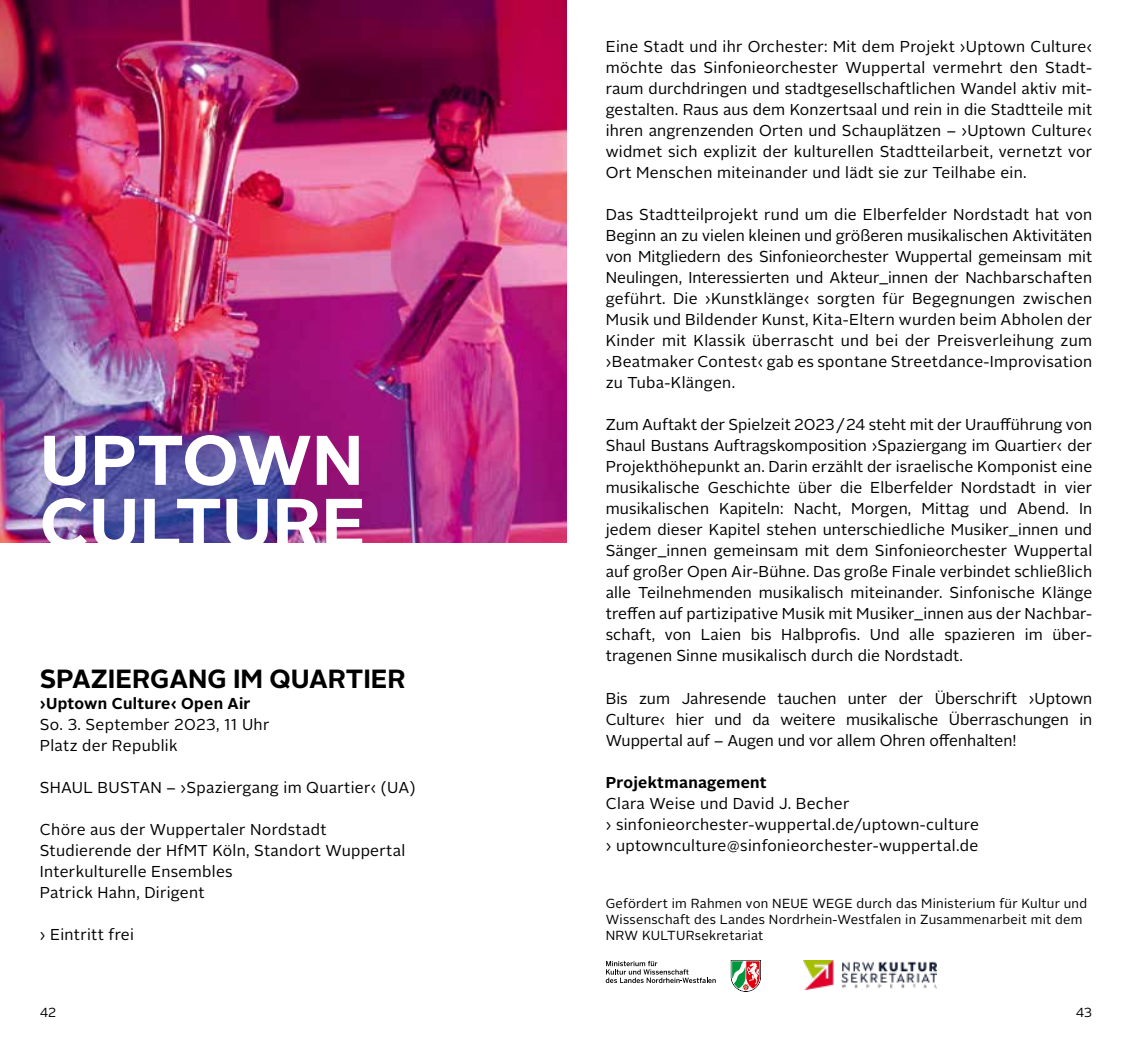
<style>
.page{position:relative;width:1132px;height:1042px;background:#fff}
.page>*{position:absolute;margin:0;border:0;box-sizing:border-box;transform-origin:0 0}
.t1{font:700 70px/63px "Alright Sans";color:#fff}
.t2{font:700 26.25px "Alright Sans";color:#000}
.t3{font:15.75px/21px "Alright Sans";letter-spacing:.02em;color:#000;text-align:justify}
.t4{font:700 15.75px "Alright Sans";letter-spacing:.02em;color:#000}
.t5{font:13.12px/15.8px "Alright Sans";letter-spacing:.02em;color:#000}
</style>
<div class="page">
<img style="left:0;top:0;width:566px;height:543px">
<img style="left:803px;top:960px;width:133px;height:30px">
<svg style="left:730px;top:960px;width:30px;height:32px"></svg>
<svg style="left:605px;top:961px;width:110px;height:22px"></svg>
<h1 class="t1" style="left:40px;top:429px;width:327px">UPTOWN<br>CULTURE</h1>
<h2 class="t2" style="left:40px;top:660px;width:368px">SPAZIERGANG IM QUARTIER</h2>
<p class="t4" style="left:40px;top:692px;width:212px">›Uptown Culture‹ Open Air</p>
<p class="t3" style="left:40px;top:714px;width:231px">So. 3. September 2023, 11 Uhr<br>Platz der Republik</p>
<p class="t3" style="left:40px;top:777px;width:377px">SHAUL BUSTAN – ›Spaziergang im Quartier‹ (UA)</p>
<p class="t3" style="left:40px;top:819px;width:367px;text-align:left">Chöre aus der Wuppertaler Nordstadt Studierende der HfMT Köln, Standort Wuppertal Interkulturelle Ensembles<br>Patrick Hahn, Dirigent</p>
<p class="t3" style="left:40px;top:924px;width:96px">› Eintritt frei</p>
<p class="t3" style="left:605px;top:37px;width:488px">Eine Stadt und ihr Orchester: Mit dem Projekt ›Uptown Culture‹ möchte das Sinfonieorchester Wuppertal vermehrt den Stadt&shy;raum durchdringen und stadtgesellschaftlichen Wandel aktiv mit&shy;gestalten. Raus aus dem Konzertsaal und rein in die Stadtteile mit ihren angrenzenden Orten und Schauplätzen – ›Uptown Culture‹ widmet sich explizit der kulturellen Stadtteilarbeit, vernetzt vor Ort Menschen miteinander und lädt sie zur Teilhabe ein.</p>
<p class="t3" style="left:605px;top:205px;width:488px">Das Stadtteilprojekt rund um die Elberfelder Nordstadt hat von Beginn an zu vielen kleinen und größeren musikalischen Aktivitäten von Mitgliedern des Sinfonieorchester Wuppertal gemeinsam mit Neulingen, Interessierten und Akteur_innen der Nachbarschaften geführt. Die ›Kunstklänge‹ sorgten für Begegnungen zwischen Musik und Bildender Kunst, Kita-Eltern wurden beim Abholen der Kinder mit Klassik überrascht und bei der Preisverleihung zum ›Beatmaker Contest‹ gab es spontane Streetdance-Improvisation zu Tuba-Klängen.</p>
<p class="t3" style="left:605px;top:415px;width:488px">Zum Auftakt der Spielzeit 2023 / 24 steht mit der Uraufführung von Shaul Bustans Auftragskomposition ›Spaziergang im Quartier‹ der Projekthöhepunkt an. Darin erzählt der israelische Komponist eine musikalische Geschichte über die Elberfelder Nordstadt in vier musikalischen Kapiteln: Nacht, Morgen, Mittag und Abend. In jedem dieser Kapitel stehen unterschiedliche Musiker_innen und Sänger_innen gemeinsam mit dem Sinfonieorchester Wuppertal auf großer Open Air-Bühne. Das große Finale verbindet schließlich alle Teilnehmenden musikalisch miteinander. Sinfonische Klänge treffen auf partizipative Musik mit Musiker_innen aus der Nachbar&shy;schaft, von Laien bis Halbprofis. Und alle spazieren im über&shy;tragenen Sinne musikalisch durch die Nordstadt.</p>
<p class="t3" style="left:605px;top:688px;width:488px">Bis zum Jahresende tauchen unter der Überschrift ›Uptown Culture‹ hier und da weitere musikalische Überraschungen in Wuppertal auf – Augen und vor allem Ohren offenhalten!</p>
<p class="t4" style="left:605px;top:771px;width:162px">Projektmanagement</p>
<p class="t3" style="left:605px;top:793px;width:375px;text-align:left">Clara Weise und David J. Becher<br>› sinfonieorchester-wuppertal.de/uptown-culture › uptownculture@sinfonieorchester-wuppertal.de</p>
<p class="t5" style="left:605px;top:896px;width:483px">Gefördert im Rahmen von NEUE WEGE durch das Ministerium für Kultur und<br>Wissenschaft des Landes Nordrhein-Westfalen in Zusammenarbeit mit dem<br>NRW KULTURsekretariat</p>
<p class="t5" style="left:40px;top:1005px;width:18px">42</p>
<p class="t5" style="left:1075px;top:1005px;width:18px">43</p>
</div>
